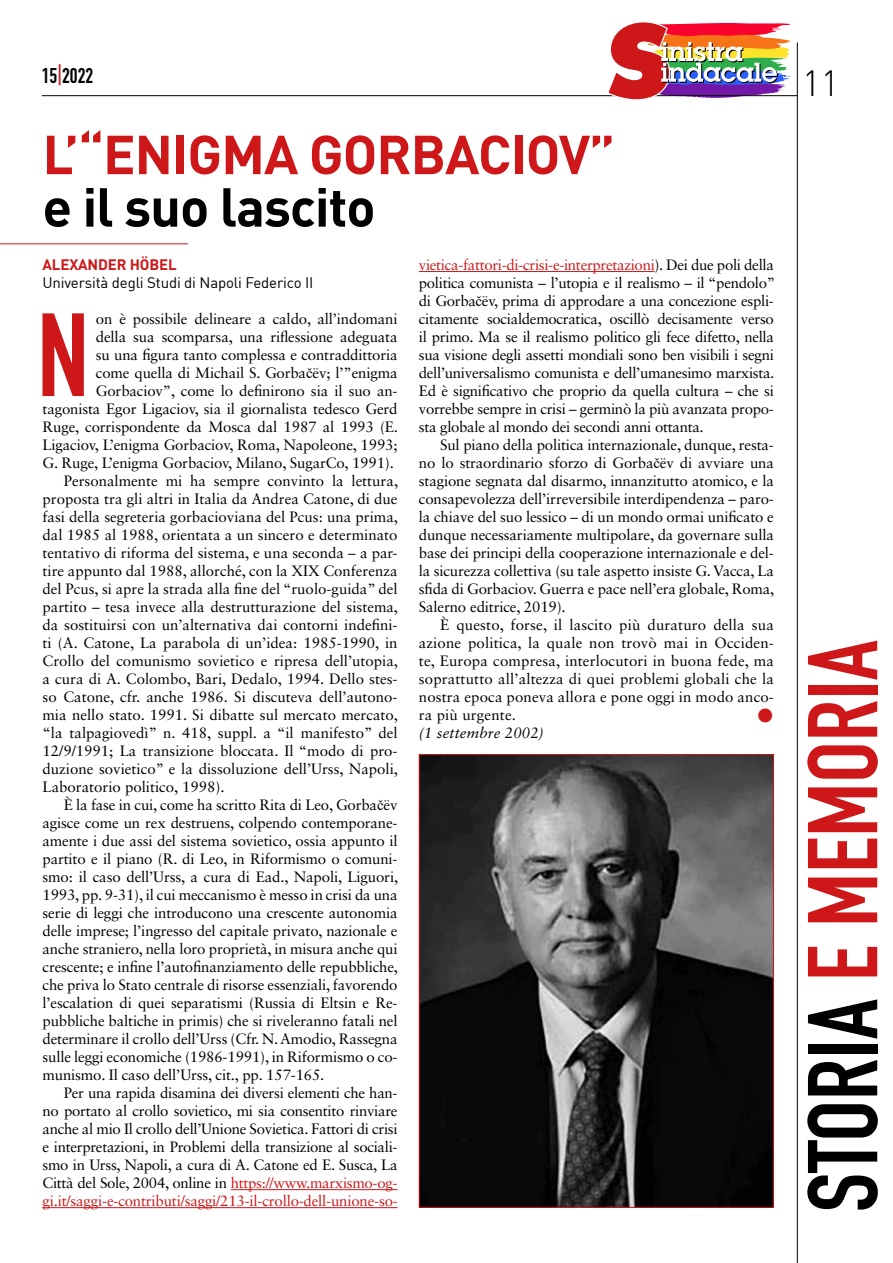
<style>
.page{position:relative;width:893px;height:1263px;background:#fff}
.page>*{position:absolute;margin:0;border:0;box-sizing:border-box;transform-origin:0 0}
.t1{font:116.1px "DIN Engschrift Std";color:#cd1719}
.t2{font:97.35px "DIN Engschrift Std";color:#cd1719}
.t3{font:700 54px "DIN";letter-spacing:-.02em;color:#cd1719}
.t4{font:700 54px "DIN";letter-spacing:-.02em;color:#000}
.t5{font:300 36px "DIN";color:#000}
.t6{font:21px "DIN Engschrift Std";color:#000}
.t7{font:15px/18px "Sabon LT Std";letter-spacing:-.01em;color:#000;text-align:justify}
.t8{font:15px "Sabon LT Std";letter-spacing:-.01em;color:#cd1719}
.t9{font:15px "DIN";letter-spacing:-.01em;color:#000}
.t10{font:italic 15px "Sabon LT Std";letter-spacing:.01em;color:#000}
.t11{font:700 15px "DIN";letter-spacing:-.01em;color:#cd1719}
.t12{font:15px "Zapf Dingbats IT Cby BT";color:#cd1719}
.s1{color:#cd1719}
.s2{font-family:"Times New Roman"}
.s3{color:#000}
</style>
<div class="page">
<hr style="left:42px;top:95px;width:756px;height:1px;background:#000">
<hr style="left:797px;top:43px;width:1px;height:1220px;background:#000">
<svg style="left:606px;top:22px;width:185px;height:78px"></svg>
<hr style="left:231px;top:1189px;width:167px;height:1px;background:#cd1719">
<hr style="left:43px;top:1207px;width:355px;height:1px;background:#cd1719">
<hr style="left:419px;top:271px;width:236px;height:1px;background:#cd1719">
<hr style="left:0;top:243px;width:188px;height:1px;background:#cd1719">
<img style="left:421px;top:756px;width:351px;height:450px">
<h3 class="t6" style="left:42px;top:63px;width:53px">15<span class="s1">|</span>2022</h3>
<h3 class="t5" style="left:802px;top:61px;width:39px">11</h3>
<h3 class="t3" style="left:43px;top:119px;width:574px">L’“ENIGMA GORBACIOV”</h3>
<h3 class="t4" style="left:43px;top:172px;width:335px">e il suo lascito</h3>
<p class="t11" style="left:43px;top:255px;width:136px">ALEXANDER HÖBEL</p>
<p class="t9" style="left:43px;top:273px;width:272px">Università degli Studi di Napoli Federico II</p>
<h1 class="t1" style="left:37px;top:287px;width:53px">N</h1>
<p class="t7" style="left:96px;top:310px;width:303px">on è possibile delineare a caldo, all’indomani</p>
<p class="t7" style="left:96px;top:328px;width:303px">della sua scomparsa, una riflessione adeguata</p>
<p class="t7" style="left:96px;top:346px;width:303px">su una figura tanto complessa e contraddittoria</p>
<p class="t7" style="left:96px;top:364px;width:303px">come quella di Michail S. Gorba<span class="s2">č</span>ëv; l’”enigma</p>
<p class="t7" style="left:96px;top:382px;width:303px">Gorbaciov”, come lo definirono sia il suo an-</p>
<p class="t7" style="left:43px;top:400px;width:357px">tagonista Egor Ligaciov, sia il giornalista tedesco Gerd</p>
<p class="t7" style="left:43px;top:418px;width:357px">Ruge, corrispondente da Mosca dal 1987 al 1993 (E.</p>
<p class="t7" style="left:43px;top:436px;width:357px">Ligaciov, L’enigma Gorbaciov, Roma, Napoleone, 1993;</p>
<p class="t7" style="left:43px;top:454px;width:353px">G. Ruge, L’enigma Gorbaciov, Milano, SugarCo, 1991).</p>
<p class="t7" style="left:64px;top:472px;width:336px">Personalmente mi ha sempre convinto la lettura,</p>
<p class="t7" style="left:43px;top:490px;width:357px">proposta tra gli altri in Italia da Andrea Catone, di due</p>
<p class="t7" style="left:43px;top:508px;width:357px">fasi della segreteria gorbacioviana del Pcus: una prima,</p>
<p class="t7" style="left:43px;top:526px;width:357px">dal 1985 al 1988, orientata a un sincero e determinato</p>
<p class="t7" style="left:43px;top:544px;width:357px">tentativo di riforma del sistema, e una seconda – a par-</p>
<p class="t7" style="left:43px;top:562px;width:357px">tire appunto dal 1988, allorché, con la XIX Conferenza</p>
<p class="t7" style="left:43px;top:580px;width:356px">del Pcus, si apre la strada alla fine del “ruolo-guida” del</p>
<p class="t7" style="left:43px;top:598px;width:357px">partito – tesa invece alla destrutturazione del sistema,</p>
<p class="t7" style="left:43px;top:616px;width:357px">da sostituirsi con un’alternativa dai contorni indefini-</p>
<p class="t7" style="left:43px;top:634px;width:357px">ti (A. Catone, La parabola di un’idea: 1985-1990, in</p>
<p class="t7" style="left:43px;top:652px;width:357px">Crollo del comunismo sovietico e ripresa dell’utopia,</p>
<p class="t7" style="left:43px;top:670px;width:357px">a cura di A. Colombo, Bari, Dedalo, 1994. Dello stes-</p>
<p class="t7" style="left:43px;top:688px;width:357px">so Catone, cfr. anche 1986. Si discuteva dell’autono-</p>
<p class="t7" style="left:43px;top:706px;width:357px">mia nello stato. 1991. Si dibatte sul mercato mercato,</p>
<p class="t7" style="left:43px;top:724px;width:357px">“la talpagiovedì” n. 418, suppl. a “il manifesto” del</p>
<p class="t7" style="left:43px;top:742px;width:357px">12/9/1991; La transizione bloccata. Il “modo di pro-</p>
<p class="t7" style="left:43px;top:760px;width:357px">duzione sovietico” e la dissoluzione dell’Urss, Napoli,</p>
<p class="t7" style="left:43px;top:778px;width:184px">Laboratorio politico, 1998).</p>
<p class="t7" style="left:64px;top:796px;width:335px">È la fase in cui, come ha scritto Rita di Leo, Gorba<span class="s2">č</span>ëv</p>
<p class="t7" style="left:43px;top:814px;width:357px">agisce come un rex destruens, colpendo contemporane-</p>
<p class="t7" style="left:43px;top:832px;width:357px">amente i due assi del sistema sovietico, ossia appunto il</p>
<p class="t7" style="left:43px;top:850px;width:357px">partito e il piano (R. di Leo, in Riformismo o comuni-</p>
<p class="t7" style="left:43px;top:868px;width:357px">smo: il caso dell’Urss, a cura di Ead., Napoli, Liguori,</p>
<p class="t7" style="left:43px;top:886px;width:357px">1993, pp. 9-31), il cui meccanismo è messo in crisi da una</p>
<p class="t7" style="left:43px;top:904px;width:357px">serie di leggi che introducono una crescente autonomia</p>
<p class="t7" style="left:43px;top:922px;width:357px">delle imprese; l’ingresso del capitale privato, nazionale e</p>
<p class="t7" style="left:43px;top:940px;width:357px">anche straniero, nella loro proprietà, in misura anche qui</p>
<p class="t7" style="left:43px;top:958px;width:357px">crescente; e infine l’autofinanziamento delle repubbliche,</p>
<p class="t7" style="left:43px;top:976px;width:357px">che priva lo Stato centrale di risorse essenziali, favorendo</p>
<p class="t7" style="left:43px;top:994px;width:357px">l’escalation di quei separatismi (Russia di Eltsin e Re-</p>
<p class="t7" style="left:43px;top:1012px;width:357px">pubbliche baltiche in primis) che si riveleranno fatali nel</p>
<p class="t7" style="left:43px;top:1030px;width:357px">determinare il crollo dell’Urss (Cfr. N. Amodio, Rassegna</p>
<p class="t7" style="left:43px;top:1048px;width:357px">sulle leggi economiche (1986-1991), in Riformismo o co-</p>
<p class="t7" style="left:43px;top:1066px;width:283px">munismo. Il caso dell’Urss, cit., pp. 157-165.</p>
<p class="t7" style="left:64px;top:1084px;width:335px">Per una rapida disamina dei diversi elementi che han-</p>
<p class="t7" style="left:43px;top:1102px;width:357px">no portato al crollo sovietico, mi sia consentito rinviare</p>
<p class="t7" style="left:43px;top:1120px;width:357px">anche al mio Il crollo dell’Unione Sovietica. Fattori di crisi</p>
<p class="t7" style="left:43px;top:1138px;width:357px">e interpretazioni, in Problemi della transizione al sociali-</p>
<p class="t7" style="left:43px;top:1156px;width:357px">smo in Urss, Napoli, a cura di A. Catone ed E. Susca, La</p>
<p class="t7" style="left:43px;top:1174px;width:357px">Città del Sole, 2004, online in <span class="s1">https://www.marxismo-og-</span></p>
<p class="t8" style="left:43px;top:1192px;width:357px">gi.it/saggi-e-contributi/saggi/213-il-crollo-dell-unione-so-</p>
<p class="t7" style="left:419px;top:256px;width:358px"><span class="s1">vietica-fattori-di-crisi-e-interpretazioni</span>). Dei due poli della politica comunista – l’utopia e il realismo – il “pendolo” di Gorba<span class="s2">č</span>ëv, prima di approdare a una concezione espli&shy;citamente socialdemocratica, oscillò decisamente verso il primo. Ma se il realismo politico gli fece difetto, nella sua visione degli assetti mondiali sono ben visibili i segni dell’universalismo comunista e dell’umanesimo marxista.<br>Ed è significativo che proprio da quella cultura – che si vorrebbe sempre in crisi – germinò la più avanzata propo&shy;sta globale al mondo dei secondi anni ottanta.</p>
<p class="t7" style="left:419px;top:436px;width:357px;text-indent:21px">Sul piano della politica internazionale, dunque, resta&shy;no lo straordinario sforzo di Gorba<span class="s2">č</span>ëv di avviare una stagione segnata dal disarmo, innanzitutto atomico, e la consapevolezza dell’irreversibile interdipendenza – paro&shy;la chiave del suo lessico – di un mondo ormai unificato e dunque necessariamente multipolare, da governare sulla base dei principi della cooperazione internazionale e del&shy;la sicurezza collettiva (su tale aspetto insiste G. Vacca, La sfida di Gorbaciov. Guerra e pace nell’era globale, Roma, Salerno editrice, 2019).</p>
<p class="t7" style="left:419px;top:616px;width:357px;text-indent:21px">È questo, forse, il lascito più duraturo della sua azione politica, la quale non trovò mai in Occiden&shy;te, Europa compresa, interlocutori in buona fede, ma soprattutto all’altezza di quei problemi globali che la nostra epoca poneva allora e pone oggi in modo anco&shy;ra più urgente.</p>
<p class="t12" style="left:758px;top:708px;width:16px">●</p>
<p class="t10" style="left:419px;top:724px;width:127px">(1 settembre 2002)</p>
<h2 class="t2" style="left:786px;top:1212px;width:573px;rotate:-90deg"><span class="s3">STORIA</span> E MEMORIA</h2>
</div>
